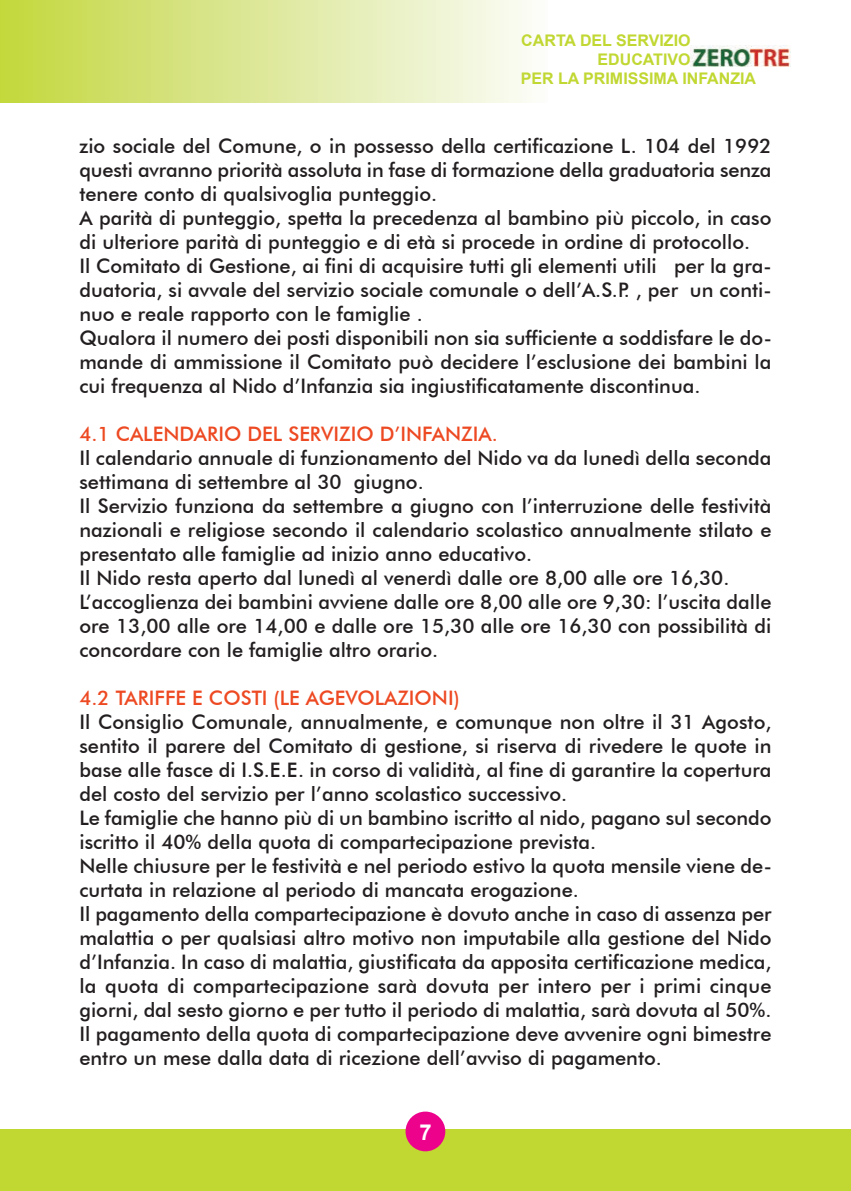
<style>
.page{position:relative;width:851px;height:1191px;background:#fff}
.page>*{position:absolute;margin:0;border:0;box-sizing:border-box;transform-origin:0 0}
.t1{font:700 22px "Arial";color:#fff}
.t2{font:500 20px/24px "Futura BT";color:#231f20}
.t3{font:500 20px "Futura BT";color:#ed4922}
.t4{font:700 16px "Arial";color:#c1d732}
</style>
<div class="page">
<div style="left:0;top:0;width:547px;height:102px;background:linear-gradient(to right,#c3d73f,#fbfcfb)"></div>
<div style="left:0;top:1128px;width:850px;height:63px;background:#c1d732"></div>
<img style="left:690px;top:45px;width:100px;height:21px">
<div style="left:405px;top:1111px;width:40px;height:40px;background:#ed028c;border-radius:50%"></div>
<p class="t4" style="left:521px;top:31px;width:171px">CARTA DEL SERVIZIO</p>
<p class="t4" style="left:597px;top:51px;width:95px">EDUCATIVO</p>
<p class="t4" style="left:520px;top:69px;width:237px">PER LA PRIMISSIMA INFANZIA</p>
<p class="t2" style="left:79px;top:134px;width:693px">zio sociale del Comune, o in possesso della certificazione L. 104 del 1992 questi avranno priorità assoluta in fase di formazione della graduatoria senza tenere conto di qualsivoglia punteggio.<br>A parità di punteggio, spetta la precedenza al bambino più piccolo, in caso di ulteriore parità di punteggio e di età si procede in ordine di protocollo.<br>Il Comitato di Gestione, ai fini di acquisire tutti gli elementi utili per la gra&shy;duatoria, si avvale del servizio sociale comunale o dell’A.S.P. , per un conti&shy;nuo e reale rapporto con le famiglie .<br>Qualora il numero dei posti disponibili non sia sufficiente a soddisfare le do&shy;mande di ammissione il Comitato può decidere l’esclusione dei bambini la cui frequenza al Nido d’Infanzia sia ingiustificatamente discontinua.</p>
<p class="t3" style="left:79px;top:422px;width:420px">4.1 CALENDARIO DEL SERVIZIO D’INFANZIA.</p>
<p class="t2" style="left:79px;top:446px;width:693px">Il calendario annuale di funzionamento del Nido va da lunedì della seconda settimana di settembre al 30 giugno.<br>Il Servizio funziona da settembre a giugno con l’interruzione delle festività nazionali e religiose secondo il calendario scolastico annualmente stilato e presentato alle famiglie ad inizio anno educativo.<br>Il Nido resta aperto dal lunedì al venerdì dalle ore 8,00 alle ore 16,30.<br>L’accoglienza dei bambini avviene dalle ore 8,00 alle ore 9,30: l’uscita dalle ore 13,00 alle ore 14,00 e dalle ore 15,30 alle ore 16,30 con possibilità di concordare con le famiglie altro orario.</p>
<p class="t3" style="left:79px;top:686px;width:382px">4.2 TARIFFE E COSTI (LE AGEVOLAZIONI)</p>
<p class="t2" style="left:79px;top:710px;width:693px">Il Consiglio Comunale, annualmente, e comunque non oltre il 31 Agosto, sentito il parere del Comitato di gestione, si riserva di rivedere le quote in base alle fasce di I.S.E.E. in corso di validità, al fine di garantire la copertura del costo del servizio per l’anno scolastico successivo.<br>Le famiglie che hanno più di un bambino iscritto al nido, pagano sul secondo iscritto il 40% della quota di compartecipazione prevista.<br>Nelle chiusure per le festività e nel periodo estivo la quota mensile viene de&shy;curtata in relazione al periodo di mancata erogazione.<br>Il pagamento della compartecipazione è dovuto anche in caso di assenza per malattia o per qualsiasi altro motivo non imputabile alla gestione del Nido d’Infanzia. In caso di malattia, giustificata da apposita certificazione medica, la quota di compartecipazione sarà dovuta per intero per i primi cinque giorni, dal sesto giorno e per tutto il periodo di malattia, sarà dovuta al 50%.<br>Il pagamento della quota di compartecipazione deve avvenire ogni bimestre entro un mese dalla data di ricezione dell’avviso di pagamento.</p>
<p class="t1" style="left:419px;top:1120px;width:14px">7</p>
</div>
